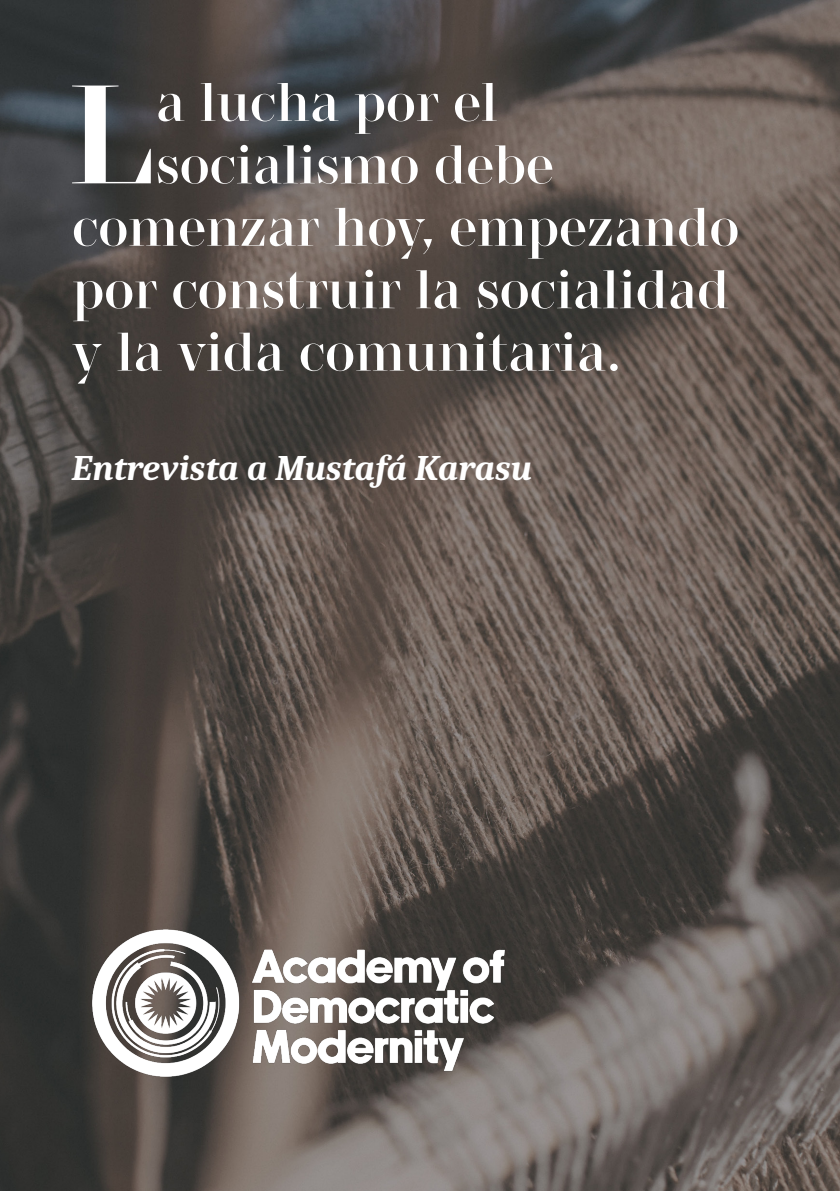
<style>
.page{position:relative;width:840px;height:1191px;background:#fff}
.page>*{position:absolute;margin:0;border:0;box-sizing:border-box;transform-origin:0 0}
.Main_Title_Cover{font:143.8px "Stardom";color:#fff}
.Main_Title_Cover-2{font:52px "Stardom";color:#fff}
.Interviwe_person{font:italic 700 36px "Caladea";color:#fff}
</style>
<div class="page">
<img style="left:0;top:0;width:839px;height:1191px">
<img style="left:72px;top:887px;width:455px;height:232px">
<p class="Main_Title_Cover" style="left:68px;top:48px;width:89px">L</p>
<p class="Main_Title_Cover-2" style="left:156px;top:72px;width:343px">a lucha por el</p>
<p class="Main_Title_Cover-2" style="left:156px;top:135px;width:399px">socialismo debe</p>
<p class="Main_Title_Cover-2" style="left:72px;top:197px;width:668px">comenzar hoy, empezando</p>
<p class="Main_Title_Cover-2" style="left:72px;top:259px;width:658px">por construir la socialidad</p>
<p class="Main_Title_Cover-2" style="left:72px;top:322px;width:551px">y la vida comunitaria.</p>
<p class="Interviwe_person" style="left:72px;top:446px;width:461px">Entrevista a Mustafá Karasu</p>
</div>
